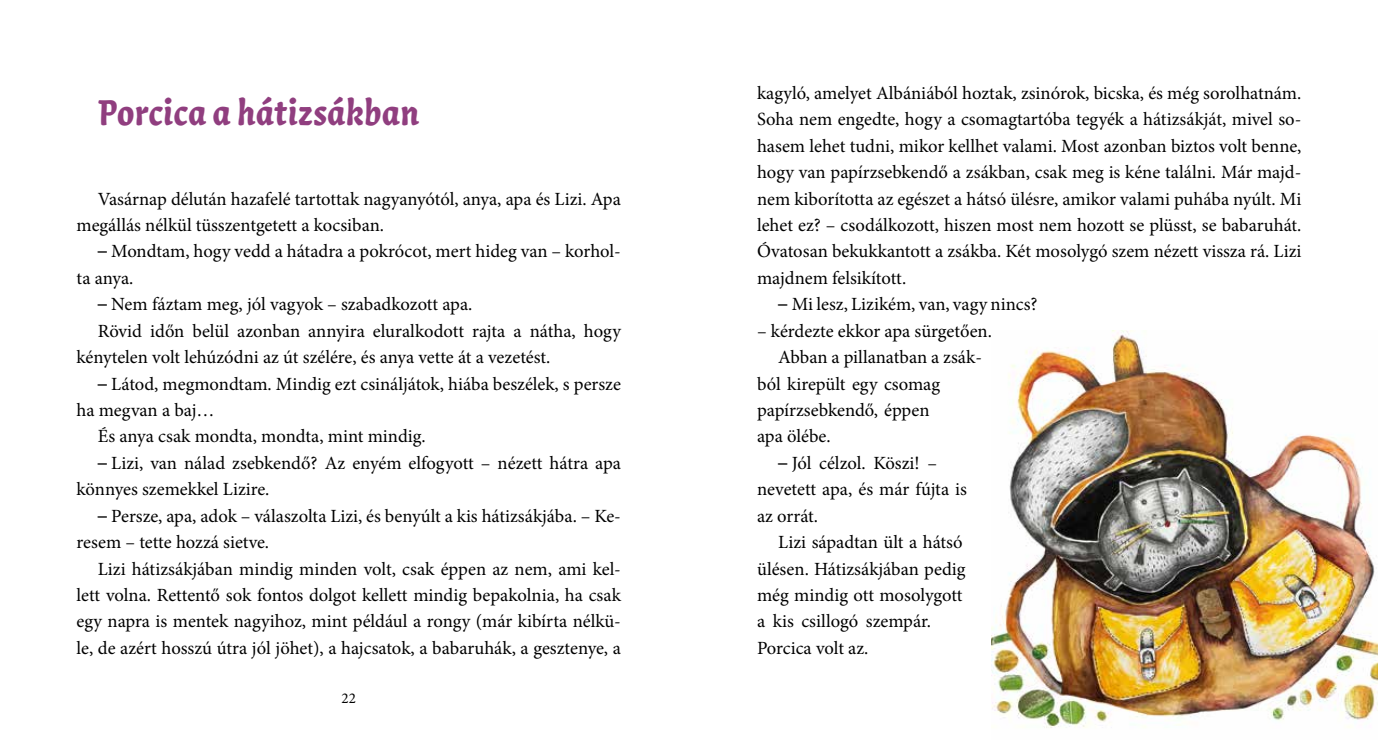
<style>
.page{position:relative;width:1378px;height:745px;background:#fff}
.page>*{position:absolute;margin:0;border:0;box-sizing:border-box;transform-origin:0 0}
.t1{font:700 36px "Lisbeth";letter-spacing:.015em;color:#903e7f}
.t2{font:18.6px/26.4px "Minion Pro";color:#000}
.t3{font:15px "Minion Pro";color:#000}
.s1{font-family:"Calibri"}
</style>
<div class="page">
<img style="left:991px;top:330px;width:387px;height:398px">
<h1 class="t1" style="left:98px;top:82px;width:323px">Porcica a hátizsákban</h1>
<p class="t2" style="left:77px;top:185px;width:546px;text-indent:21px">Vasárnap délután hazafelé tartottak nagyanyótól, anya, apa és Lizi. Apa megállás nélkül tüsszentgetett a kocsiban.</p>
<p class="t2" style="left:77px;top:238px;width:546px;text-indent:21px"><span class="s1">–</span> Mondtam, hogy vedd a hátadra a pokrócot, mert hideg van – korhol&shy;ta anya.</p>
<p class="t2" style="left:98px;top:291px;width:376px"><span class="s1">–</span> Nem fáztam meg, jól vagyok – szabadkozott apa.</p>
<p class="t2" style="left:98px;top:317px;width:524px">Rövid időn belül azonban annyira eluralkodott rajta a nátha, hogy</p>
<p class="t2" style="left:77px;top:344px;width:475px">kénytelen volt lehúzódni az út szélére, és anya vette át a vezetést.</p>
<p class="t2" style="left:98px;top:370px;width:524px"><span class="s1">–</span> Látod, megmondtam. Mindig ezt csináljátok, hiába beszélek, s persze</p>
<p class="t2" style="left:77px;top:396px;width:139px">ha megvan a baj…</p>
<p class="t2" style="left:98px;top:423px;width:329px">És anya csak mondta, mondta, mint mindig.</p>
<p class="t2" style="left:77px;top:449px;width:546px;text-indent:21px"><span class="s1">–</span> Lizi, van nálad zsebkendő? Az enyém elfogyott – nézett hátra apa könnyes szemekkel Lizire.</p>
<p class="t2" style="left:77px;top:502px;width:546px;text-indent:21px"><span class="s1">–</span> Persze, apa, adok – válaszolta Lizi, és benyúlt a kis hátizsákjába. – Ke&shy;resem – tette hozzá sietve.</p>
<p class="t2" style="left:77px;top:555px;width:546px;text-align:justify;text-indent:21px">Lizi hátizsákjában mindig minden volt, csak éppen az nem, ami kel&shy;lett volna. Rettentő sok fontos dolgot kellett mindig bepakolnia, ha csak egy napra is mentek nagyihoz, mint például a rongy (már kibírta nélkü&shy;le, de azért hosszú útra jól jöhet), a hajcsatok, a babaruhák, a gesztenye, a</p>
<p class="t3" style="left:341px;top:687px;width:16px">22</p>
<p class="t2" style="left:757px;top:80px;width:546px;text-align:justify">kagyló, amelyet Albániából hoztak, zsinórok, bicska, és még sorolhatnám.<br>Soha nem engedte, hogy a csomagtartóba tegyék a hátizsákját, mivel so&shy;hasem lehet tudni, mikor kellhet valami. Most azonban biztos volt benne, hogy van papírzsebkendő a zsákban, csak meg is kéne találni. Már majd&shy;nem kiborította az egészet a hátsó ülésre, amikor valami puhába nyúlt. Mi lehet ez? – csodálkozott, hiszen most nem hozott se plüsst, se babaruhát.<br>Óvatosan bekukkantott a zsákba. Két mosolygó szem nézett vissza rá. Lizi majdnem felsikított.</p>
<p class="t2" style="left:778px;top:291px;width:261px"><span class="s1">–</span> Mi lesz, Lizikém, van, vagy nincs?</p>
<p class="t2" style="left:757px;top:317px;width:236px">– kérdezte ekkor apa sürgetően.</p>
<p class="t2" style="left:778px;top:344px;width:205px">Abban a pillanatban a zsák-</p>
<p class="t2" style="left:757px;top:370px;width:184px">ból kirepült egy csomag</p>
<p class="t2" style="left:757px;top:396px;width:174px">papírzsebkendő, éppen</p>
<p class="t2" style="left:757px;top:423px;width:75px">apa ölébe.</p>
<p class="t2" style="left:757px;top:449px;width:211px;text-indent:21px"><span class="s1">–</span> Jól célzol. Köszi! – nevetett apa, és már fújta is az orrát.</p>
<p class="t2" style="left:757px;top:528px;width:210px;text-indent:21px">Lizi sápadtan ült a hátsó ülésen. Hátizsákjában pedig még mindig ott mosolygott a kis csillogó szempár.<br>Porcica volt az.</p>
</div>
